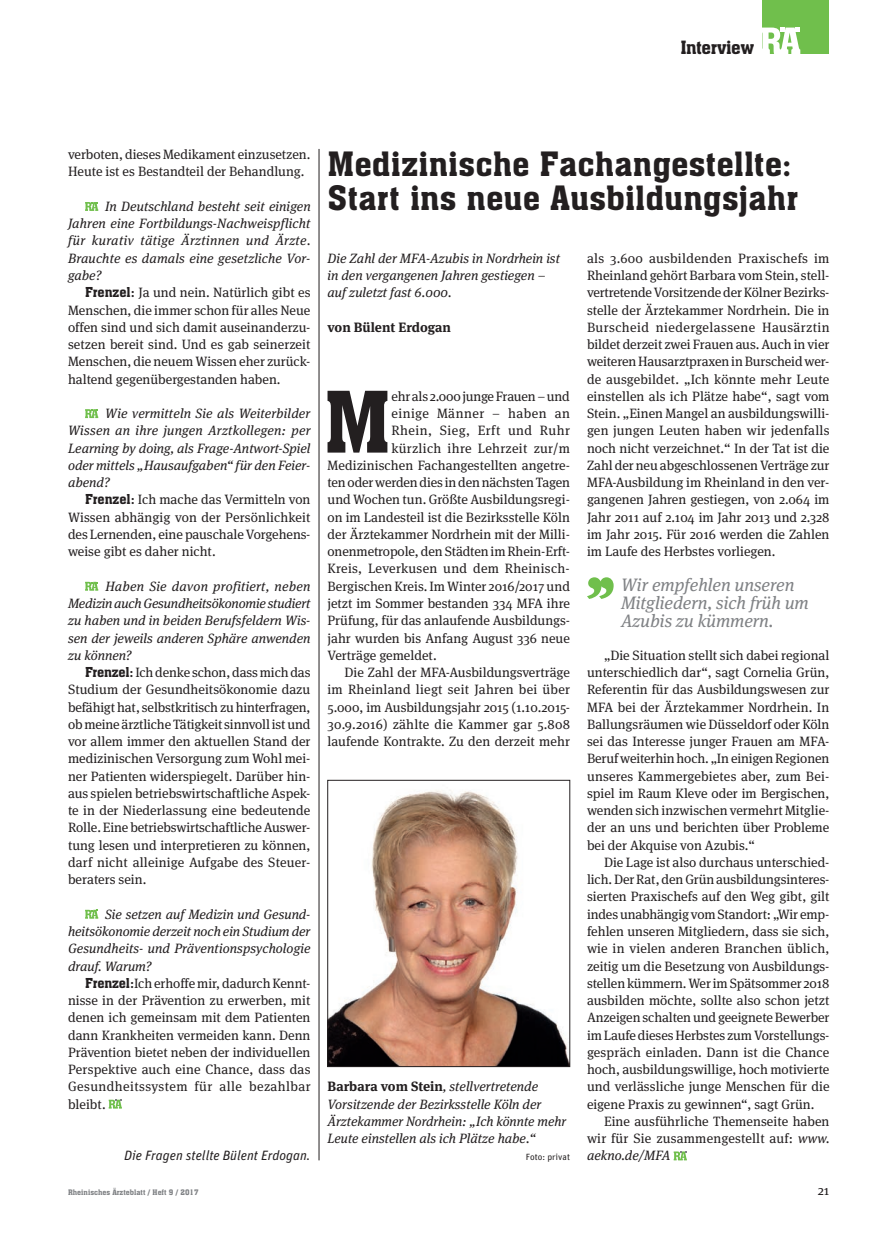
<style>
.page{position:relative;width:872px;height:1234px;background:#fff}
.page>*{position:absolute;margin:0;border:0;box-sizing:border-box;transform-origin:0 0}
.t1{font:83.1px "Aachen BT";color:#231f20}
.t2{font:33px/34.5px "Aachen BT";color:#231f20}
.t3{font:italic 18px/18px "Meta Serif OT";color:#808285}
.t4{font:18px "Aachen BT";letter-spacing:-.025em;color:#231f20}
.t5{font:13.5px/17.2px "Meta Serif OT";color:#231f20;text-align:justify}
.t6{font:italic 13.5px/17.2px "Meta Serif OT";color:#231f20;text-align:justify}
.t7{font:13.5px "Meta Serif OT";letter-spacing:.035em;color:#231f20}
.t8{font:13.5px "Meta Serif OT";letter-spacing:.02em;color:#231f20}
.t9{font:italic 13.5px "Unit";color:#231f20}
.t10{font:13.5px "Meta Serif OT";letter-spacing:.025em;color:#231f20}
.t11{font:700 13.5px "Meta Serif OT";color:#231f20}
.t12{font:9px "Unit";color:#231f20}
.t13{font:7.5px "Aachen BT";color:#808285}
.s1{font-family:"Aachen BT"}
.s2{font-style:italic}
.s3{font-weight:700;font-style:normal}
</style>
<div class="page">
<div style="left:762px;top:0;width:67px;height:54px;background:#70bf4c"></div>
<svg style="left:762px;top:28px;width:38px;height:26px"></svg>
<svg style="left:85px;top:202px;width:13px;height:9px"></svg>
<svg style="left:85px;top:409px;width:13px;height:9px"></svg>
<svg style="left:85px;top:581px;width:13px;height:9px"></svg>
<svg style="left:85px;top:909px;width:13px;height:9px"></svg>
<svg style="left:109px;top:1099px;width:13px;height:9px"></svg>
<hr style="left:319px;top:149px;width:1px;height:1011px;background:#231f20">
<svg style="left:587px;top:577px;width:26px;height:22px"></svg>
<svg style="left:673px;top:1151px;width:14px;height:9px"></svg>
<img style="left:329px;top:790px;width:239px;height:274px">
<div style="left:327px;top:780px;width:243px;height:286px;border:1px solid #231f20"></div>
<h3 class="t4" style="left:680px;top:36px;width:75px">Interview</h3>
<p class="t5" style="left:68px;top:146px;width:244px">verboten, dieses Medikament einzusetzen.<br>Heute ist es Bestandteil der Behandlung.</p>
<p class="t6" style="left:68px;top:197px;width:244px;text-indent:37px">In Deutschland besteht seit einigen Jahren eine Fortbildungs-Nachweispflicht für kurativ tätige Ärztinnen und Ärzte.<br>Brauchte es damals eine gesetzliche Vor&shy;gabe?</p>
<p class="t5" style="left:68px;top:284px;width:244px;text-indent:17px"><span class="s1">Frenzel:</span> Ja und nein. Natürlich gibt es Menschen, die immer schon für alles Neue offen sind und sich damit auseinanderzu&shy;setzen bereit sind. Und es gab seinerzeit Menschen, die neuem Wissen eher zurück&shy;haltend gegenübergestanden haben.</p>
<p class="t6" style="left:68px;top:404px;width:244px;text-indent:37px">Wie vermitteln Sie als Weiterbilder Wissen an ihre jungen Arztkollegen: per Learning by doing, als Frage-Antwort-Spiel oder mittels „Hausaufgaben“ für den Feier&shy;abend?</p>
<p class="t5" style="left:68px;top:491px;width:244px;text-indent:17px"><span class="s1">Frenzel:</span> Ich mache das Vermitteln von Wissen abhängig von der Persönlichkeit des Lernenden, eine pauschale Vorgehens&shy;weise gibt es daher nicht.</p>
<p class="t6" style="left:68px;top:577px;width:244px;text-indent:37px">Haben Sie davon profitiert, neben Medizin auch Gesundheitsökonomie studiert zu haben und in beiden Berufsfeldern Wis&shy;sen der jeweils anderen Sphäre anwenden zu können?</p>
<p class="t5" style="left:68px;top:663px;width:244px;text-indent:17px"><span class="s1">Frenzel:</span> Ich denke schon, dass mich das Studium der Gesundheitsökonomie dazu befähigt hat, selbstkritisch zu hinterfragen, ob meine ärztliche Tätigkeit sinnvoll ist und vor allem immer den aktuellen Stand der medizinischen Versorgung zum Wohl mei&shy;ner Patienten widerspiegelt. Darüber hin&shy;aus spielen betriebswirtschaftliche Aspek&shy;te in der Niederlassung eine bedeutende Rolle. Eine betriebswirtschaftliche Auswer&shy;tung lesen und interpretieren zu können, darf nicht alleinige Aufgabe des Steuer&shy;beraters sein.</p>
<p class="t6" style="left:68px;top:905px;width:244px;text-indent:37px">Sie setzen auf Medizin und Gesund&shy;heitsökonomie derzeit noch ein Studium der Gesundheits- und Präventionspsychologie drauf. Warum?</p>
<p class="t5" style="left:68px;top:974px;width:244px;text-indent:17px"><span class="s1">Frenzel:</span>Ich erhoffe mir, dadurch Kennt&shy;nisse in der Prävention zu erwerben, mit denen ich gemeinsam mit dem Patienten dann Krankheiten vermeiden kann. Denn Prävention bietet neben der individuellen Perspektive auch eine Chance, dass das Gesundheitssystem für alle bezahlbar bleibt.</p>
<p class="t9" style="left:124px;top:1146px;width:188px">Die Fragen stellte Bülent Erdogan.</p>
<h2 class="t2" style="left:327px;top:146px;width:472px">Medizinische Fachangestellte:<br>Start ins neue Ausbildungsjahr</h2>
<p class="t6" style="left:327px;top:249px;width:234px;text-align:left">Die Zahl der MFA-Azubis in Nordrhein ist in den vergangenen Jahren gestiegen – auf zuletzt fast 6.000.</p>
<p class="t11" style="left:327px;top:318px;width:125px">von Bülent Erdogan</p>
<p class="t5" style="left:587px;top:249px;width:244px">als 3.600 ausbildenden Praxischefs im Rheinland gehört Barbara vom Stein, stell&shy;vertretende Vorsitzende der Kölner Bezirks&shy;stelle der Ärztekammer Nordrhein. Die in Burscheid niedergelassene Hausärztin bildet derzeit zwei Frauen aus. Auch in vier weiteren Hausarztpraxen in Burscheid wer&shy;de ausgebildet. „Ich könnte mehr Leute einstellen als ich Plätze habe“, sagt vom Stein. „Einen Mangel an ausbildungswilli&shy;gen jungen Leuten haben wir jedenfalls noch nicht verzeichnet.“ In der Tat ist die Zahl der neu abgeschlossenen Verträge zur MFA-Ausbildung im Rheinland in den ver&shy;gangenen Jahren gestiegen, von 2.064 im Jahr 2011 auf 2.104 im Jahr 2013 und 2.328 im Jahr 2015. Für 2016 werden die Zahlen im Laufe des Herbstes vorliegen.</p>
<h3 class="t3" style="left:621px;top:576px;width:189px">Wir empfehlen unseren<br>Mitgliedern, sich früh um<br>Azubis zu kümmern.</h3>
<p class="t5" style="left:587px;top:646px;width:244px;text-indent:17px">„Die Situation stellt sich dabei regional unterschiedlich dar“, sagt Cornelia Grün, Referentin für das Ausbildungswesen zur MFA bei der Ärztekammer Nordrhein. In Ballungsräumen wie Düsseldorf oder Köln sei das Interesse junger Frauen am MFA-Beruf weiterhin hoch. „In einigen Regionen unseres Kammergebietes aber, zum Bei&shy;spiel im Raum Kleve oder im Bergischen, wenden sich inzwischen vermehrt Mitglie&shy;der an uns und berichten über Probleme bei der Akquise von Azubis.“</p>
<p class="t5" style="left:587px;top:853px;width:244px;text-indent:17px">Die Lage ist also durchaus unterschied&shy;lich. Der Rat, den Grün ausbildungsinteres&shy;sierten Praxischefs auf den Weg gibt, gilt indes unabhängig vom Standort: „Wir emp&shy;fehlen unseren Mitgliedern, dass sie sich, wie in vielen anderen Branchen üblich, zeitig um die Besetzung von Ausbildungs&shy;stellen kümmern. Wer im Spätsommer 2018 ausbilden möchte, sollte also schon jetzt Anzeigen schalten und geeignete Bewerber im Laufe dieses Herbstes zum Vorstellungs&shy;gespräch einladen. Dann ist die Chance hoch, ausbildungswillige, hoch motivierte und verlässliche junge Menschen für die eigene Praxis zu gewinnen“, sagt Grün.</p>
<p class="t5" style="left:587px;top:1112px;width:244px;text-indent:17px">Eine ausführliche Themenseite haben wir für Sie zusammengestellt auf: <span class="s2">www. aekno.de/MFA</span></p>
<h1 class="t1" style="left:323px;top:369px;width:69px">M</h1>
<p class="t5" style="left:391px;top:387px;width:180px">ehr als 2.000 junge Frauen – und</p>
<p class="t7" style="left:391px;top:405px;width:180px">einige Männer – haben an</p>
<p class="t7" style="left:391px;top:422px;width:180px">Rhein, Sieg, Erft und Ruhr</p>
<p class="t10" style="left:391px;top:439px;width:180px">kürzlich ihre Lehrzeit zur/m</p>
<p class="t5" style="left:327px;top:456px;width:244px">Medizinischen Fachangestellten angetre-</p>
<p class="t5" style="left:327px;top:473px;width:244px">ten oder werden dies in den nächsten Tagen</p>
<p class="t5" style="left:327px;top:491px;width:244px">und Wochen tun. Größte Ausbildungsregi-</p>
<p class="t5" style="left:327px;top:508px;width:244px">on im Landesteil ist die Bezirksstelle Köln</p>
<p class="t5" style="left:327px;top:525px;width:244px">der Ärztekammer Nordrhein mit der Milli-</p>
<p class="t5" style="left:327px;top:542px;width:244px">onenmetropole, den Städten im Rhein-Erft-</p>
<p class="t8" style="left:327px;top:560px;width:244px">Kreis, Leverkusen und dem Rheinisch-</p>
<p class="t5" style="left:327px;top:577px;width:244px">Bergischen Kreis. Im Winter 2016/2017 und</p>
<p class="t5" style="left:327px;top:594px;width:244px">jetzt im Sommer bestanden 334 MFA ihre</p>
<p class="t5" style="left:327px;top:611px;width:244px">Prüfung, für das anlaufende Ausbildungs-</p>
<p class="t5" style="left:327px;top:629px;width:244px">jahr wurden bis Anfang August 336 neue</p>
<p class="t5" style="left:327px;top:646px;width:111px">Verträge gemeldet.</p>
<p class="t5" style="left:344px;top:663px;width:227px">Die Zahl der MFA-Ausbildungsverträge</p>
<p class="t5" style="left:327px;top:680px;width:244px">im Rheinland liegt seit Jahren bei über</p>
<p class="t5" style="left:327px;top:698px;width:244px">5.000, im Ausbildungsjahr 2015 (1.10.2015-</p>
<p class="t5" style="left:327px;top:715px;width:244px">30.9.2016) zählte die Kammer gar 5.808</p>
<p class="t5" style="left:327px;top:732px;width:244px">laufende Kontrakte. Zu den derzeit mehr</p>
<p class="t6" style="left:327px;top:1077px;width:240px;text-align:left"><span class="s3">Barbara vom Stein</span>, stellvertretende Vorsitzende der Bezirksstelle Köln der Ärztekammer Nordrhein: „Ich könnte mehr Leute einstellen als ich Plätze habe.“</p>
<p class="t12" style="left:526px;top:1151px;width:45px">Foto: privat</p>
<p class="t13" style="left:68px;top:1187px;width:132px">Rheinisches Ärzteblatt / Heft 9 / 2017</p>
<p class="t5" style="left:818px;top:1181px;width:13px">21</p>
</div>
